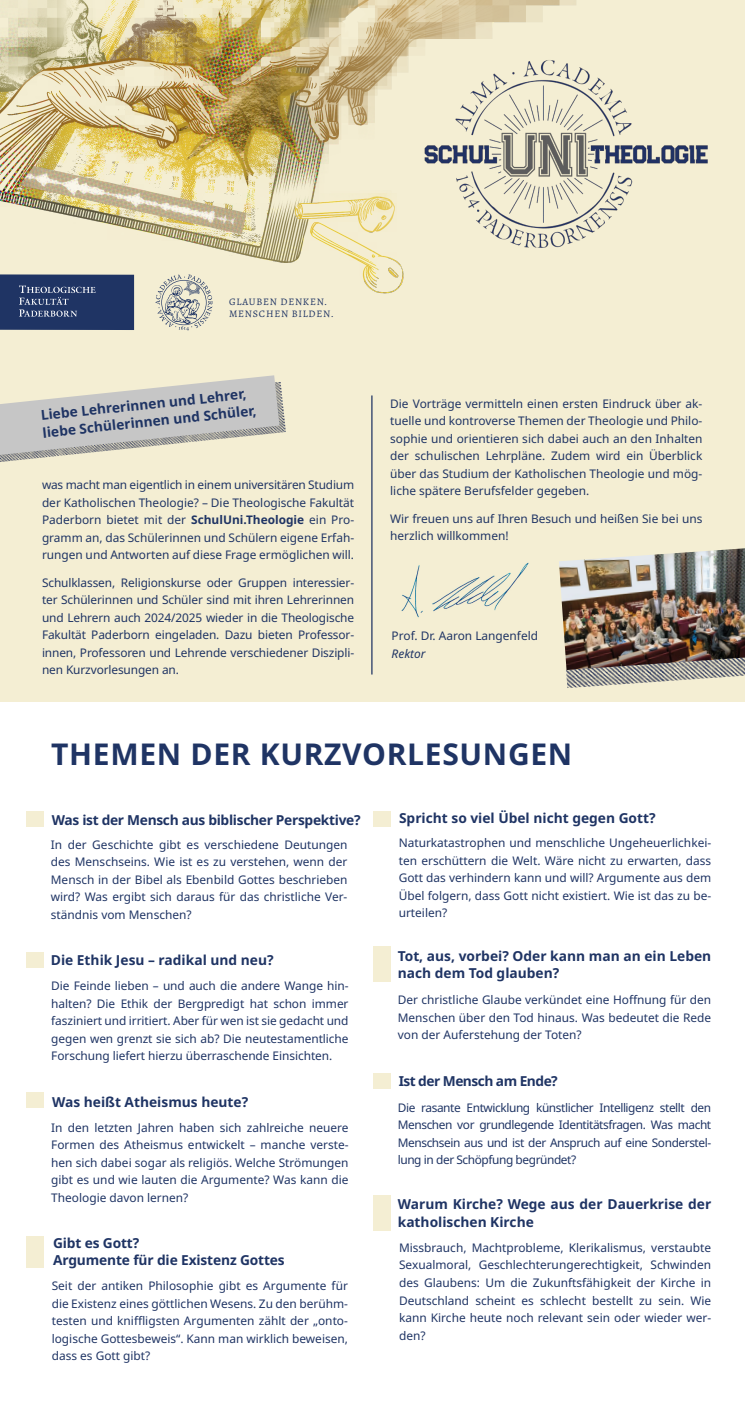
<style>
.page{position:relative;width:745px;height:1404px;background:#fff}
.page>*{position:absolute;margin:0;border:0;box-sizing:border-box;transform-origin:0 0}
.t1{font:700 30px "Noto Sans";letter-spacing:.02em;color:#1f3464}
.t2{font:700 13.75px/17.5px "Noto Sans";color:#1f3464}
.t3{font:700 13.75px "Noto Sans";letter-spacing:-.02em;color:#1f3464}
.t4{font:700 13.75px "Noto Sans";letter-spacing:-.04em;color:#1f3464}
.t5{font:11.88px/17.5px "Noto Sans";color:#1f3464;text-align:justify}
.t6{font:italic 11.88px "Noto Sans";color:#1f3464}
.t7{font:10px/12px "Alegreya";letter-spacing:.075em;color:#1f3464}
.s1{font-weight:700}
</style>
<div class="page">
<div style="left:0;top:0;width:744px;height:702px;background:#f4eed3"></div>
<hr style="left:371px;top:395px;width:1px;height:279px;background:#1f3464">
<svg style="left:0;top:303px;width:134px;height:27px;background:#293d6a"></svg>
<svg style="left:157px;top:303px;width:55px;height:27px"></svg>
<img style="left:0;top:382px;width:286px;height:80px">
<svg style="left:0;top:375px;width:279px;height:80px"></svg>
<img style="left:401px;top:563px;width:127px;height:55px">
<img style="left:593px;top:77px;width:115px;height:156px">
<img style="left:559px;top:548px;width:185px;height:109px">
<img style="left:565px;top:657px;width:179px;height:31px">
<img style="left:0;top:0;width:593px;height:303px">
<div style="left:26px;top:811px;width:18px;height:16px;background:#f4eed3"></div>
<div style="left:26px;top:952px;width:18px;height:16px;background:#f4eed3"></div>
<div style="left:26px;top:1092px;width:18px;height:15px;background:#f4eed3"></div>
<div style="left:26px;top:1236px;width:18px;height:31px;background:#f4eed3"></div>
<div style="left:373px;top:811px;width:18px;height:15px;background:#f4eed3"></div>
<div style="left:373px;top:945px;width:18px;height:35px;background:#f4eed3"></div>
<div style="left:373px;top:1073px;width:18px;height:16px;background:#f4eed3"></div>
<div style="left:373px;top:1195px;width:18px;height:35px;background:#f4eed3"></div>
<p class="t7" style="left:229px;top:295px;width:106px">GLAUBEN DENKEN.<br>MENSCHEN BILDEN.</p>
<p class="t2" style="left:40px;top:406px;width:216px;rotate:-6deg">Liebe Lehrerinnen und Lehrer, liebe Schülerinnen und Schüler,</p>
<p class="t5" style="left:42px;top:476px;width:313px">was macht man eigentlich in einem universitären Studium der Katholischen Theologie? – Die Theologische Fakultät Paderborn bietet mit der <span class="s1">SchulUni.Theologie</span> ein Pro&shy;gramm an, das Schülerinnen und Schülern eigene Erfah&shy;rungen und Antworten auf diese Frage ermöglichen will.</p>
<p class="t5" style="left:42px;top:574px;width:313px">Schulklassen, Religionskurse oder Gruppen interessier&shy;ter Schülerinnen und Schüler sind mit ihren Lehrerinnen und Lehrern auch 2024/2025 wieder in die Theologische Fakultät Paderborn eingeladen. Dazu bieten Professor&shy;innen, Professoren und Lehrende verschiedener Diszipli&shy;nen Kurzvorlesungen an.</p>
<p class="t5" style="left:390px;top:395px;width:313px">Die Vorträge vermitteln einen ersten Eindruck über ak&shy;tuelle und kontroverse Themen der Theologie und Philo&shy;sophie und orientieren sich dabei auch an den Inhalten der schulischen Lehrpläne. Zudem wird ein Überblick über das Studium der Katholischen Theologie und mög&shy;liche spätere Berufsfelder gegeben.</p>
<p class="t5" style="left:390px;top:510px;width:313px">Wir freuen uns auf Ihren Besuch und heißen Sie bei uns herzlich willkommen!</p>
<p class="t5" style="left:391px;top:627px;width:148px">Prof. Dr. Aaron Langenfeld</p>
<p class="t6" style="left:391px;top:644px;width:35px">Rektor</p>
<h1 class="t1" style="left:51px;top:737px;width:522px">THEMEN DER KURZVORLESUNGEN</h1>
<p class="t3" style="left:52px;top:811px;width:310px">Was ist der Mensch aus biblischer Perspektive?</p>
<p class="t5" style="left:51px;top:835px;width:298px">In der Geschichte gibt es verschiedene Deutungen des Menschseins. Wie ist es zu verstehen, wenn der Mensch in der Bibel als Ebenbild Gottes beschrieben wird? Was ergibt sich daraus für das christliche Ver&shy;ständnis vom Menschen?</p>
<p class="t2" style="left:51px;top:951px;width:224px">Die Ethik Jesu – radikal und neu?</p>
<p class="t5" style="left:51px;top:977px;width:298px">Die Feinde lieben – und auch die andere Wange hin&shy;halten? Die Ethik der Bergpredigt hat schon immer fasziniert und irritiert. Aber für wen ist sie gedacht und gegen wen grenzt sie sich ab? Die neutestamentliche Forschung liefert hierzu überraschende Einsichten.</p>
<p class="t2" style="left:52px;top:1093px;width:197px">Was heißt Atheismus heute?</p>
<p class="t5" style="left:51px;top:1118px;width:298px">In den letzten Jahren haben sich zahlreiche neuere Formen des Atheismus entwickelt – manche verste&shy;hen sich dabei sogar als religiös. Welche Strömungen gibt es und wie lauten die Argumente? Was kann die Theologie davon lernen?</p>
<p class="t2" style="left:53px;top:1233px;width:233px">Gibt es Gott?<br>Argumente für die Existenz Gottes</p>
<p class="t5" style="left:52px;top:1277px;width:297px">Seit der antiken Philosophie gibt es Argumente für die Existenz eines göttlichen Wesens. Zu den berühm&shy;testen und kniffligsten Argumenten zählt der „onto&shy;logische Gottesbeweis“. Kann man wirklich beweisen, dass es Gott gibt?</p>
<p class="t2" style="left:399px;top:809px;width:258px">Spricht so viel Übel nicht gegen Gott?</p>
<p class="t5" style="left:398px;top:834px;width:314px">Naturkatastrophen und menschliche Ungeheuerlichkei&shy;ten erschüttern die Welt. Wäre nicht zu erwarten, dass Gott das verhindern kann und will? Argumente aus dem Übel folgern, dass Gott nicht existiert. Wie ist das zu be&shy;urteilen?</p>
<p class="t2" style="left:397px;top:947px;width:315px">Tot, aus, vorbei? Oder kann man an ein Leben nach dem Tod glauben?</p>
<p class="t5" style="left:397px;top:991px;width:315px">Der christliche Glaube verkündet eine Hoffnung für den Menschen über den Tod hinaus. Was bedeutet die Rede von der Auferstehung der Toten?</p>
<p class="t4" style="left:398px;top:1072px;width:161px">Ist der Mensch am Ende?</p>
<p class="t5" style="left:397px;top:1098px;width:315px">Die rasante Entwicklung künstlicher Intelligenz stellt den Menschen vor grundlegende Identitätsfragen. Was macht Menschsein aus und ist der Anspruch auf eine Sonderstel&shy;lung in der Schöpfung begründet?</p>
<p class="t2" style="left:397px;top:1195px;width:315px">Warum Kirche? Wege aus der Dauerkrise der katholischen Kirche</p>
<p class="t5" style="left:399px;top:1238px;width:313px">Missbrauch, Machtprobleme, Klerikalismus, verstaubte Sexualmoral, Geschlechterungerechtigkeit, Schwinden des Glaubens: Um die Zukunftsfähigkeit der Kirche in Deutschland scheint es schlecht bestellt zu sein. Wie kann Kirche heute noch relevant sein oder wieder wer&shy;den?</p>
</div>
